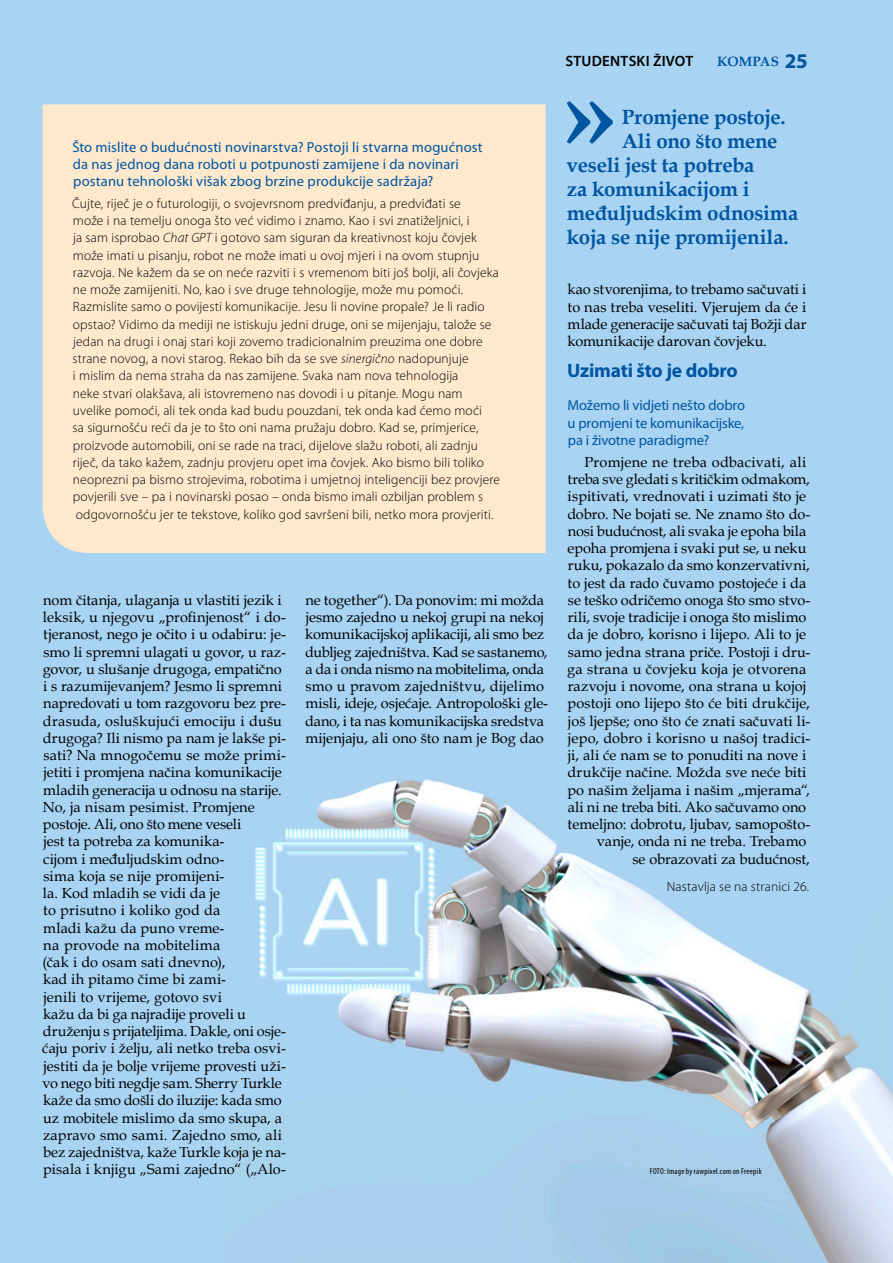
<style>
.page{position:relative;width:893px;height:1263px;background:#fff}
.page>*{position:absolute;margin:0;border:0;box-sizing:border-box;transform-origin:0 0}
.t1{font:700 108px "Palatino Linotype";color:#0055a1}
.t2{font:700 20.55px "Book Antiqua";letter-spacing:-.015em;color:#0055a1}
.t3{font:700 19.5px "Myriad Pro";letter-spacing:-.015em;color:#0055a1}
.t4{font:600 15px "Myriad Pro";letter-spacing:.015em;color:#000}
.t5{font:14.55px/17.2px "Book Antiqua";color:#000}
.t6{font:14.55px/17.2px "Myriad Pro";letter-spacing:.01em;color:#0055a1}
.t7{font:300 13.5px/17.2px "Myriad Pro";letter-spacing:.01em;color:#000}
.t8{font:700 13.5px "Book Antiqua";letter-spacing:.005em;color:#0055a1}
.t9{font:condensed 8.4px "Myriad Pro";letter-spacing:.03em;color:#000}
.s1{font-style:italic}
.s2{font-family:"Myriad Pro";font-size:21px}
</style>
<div class="page">
<img style="left:1px;top:0;width:892px;height:1263px">
<img style="left:0;top:0;width:1px;height:1263px">
<div style="left:43px;top:104px;width:503px;height:449px;background:#fee9cc"></div>
<p class="t6" style="left:72px;top:138px;width:412px">Što mislite o budućnosti novinarstva? Postoji li stvarna mogućnost da nas jednog dana roboti u potpunosti zamijene i da novinari postanu tehnološki višak zbog brzine produkcije sadržaja?</p>
<p class="t7" style="left:72px;top:195px;width:429px">Čujte, riječ je o futurologiji, o svojevrsnom predviđanju, a predviđati se<br>može i na temelju onoga što već vidimo i znamo. Kao i svi znatiželjnici, i<br>ja sam isprobao <span class="s1">Chat GPT</span> i gotovo sam siguran da kreativnost koju čovjek može imati u pisanju, robot ne može imati u ovoj mjeri i na ovom stupnju razvoja. N e kažem da se on neće razviti i s vremenom biti još bolji, ali čovjeka ne može zamijeniti. No, kao i sve druge tehnologije, može mu pomoći.<br>Razmislite samo o povijesti komunikacije. Jesu li novine propale? Je li radio opstao? Vidimo da mediji ne istiskuju jedni druge, oni se mijenjaju, talože se jedan na drugi i onaj stari koji zovemo tradicionalnim preuzima one dobre strane novog, a novi starog. Rekao bih da se sve <span class="s1">sinergično</span> nadopunjuje<br>i mislim da nema straha da nas zamijene. Svaka nam nova tehnologija<br>neke stvari olakšava, ali istovremeno nas dovodi i u pitanje. Mogu nam uvelike pomoći, ali tek onda kad budu pouzdani, tek onda kad ćemo moći<br>sa sigurnošću reći da je to što oni nama pružaju dobro. Kad se, primjerice, proizvode automobili, oni se rade na traci, dijelove slažu roboti, ali zadnju riječ, da tako kažem, zadnju provjeru opet ima čovjek. Ako bismo bili toliko neoprezni pa bismo strojevima, robotima i umjetnoj inteligenciji bez provjere povjerili sve – pa i novinarski posao – onda bismo imali ozbiljan problem s odgovornošću jer te tekstove, koliko god savršeni bili, netko mora provjeriti.</p>
<p class="t5" style="left:42px;top:591px;width:245px">nom čitanja, ulaganja u vlastiti jezik i leksik, u njegovu „profinjenost“ i do&shy;tjeranost, nego je očito i u odabiru: je&shy;smo li spremni ulagati u govor, u raz&shy;govor, u slušanje drugoga, empatično i s razumijevanjem? Jesmo li spremni napredovati u tom razgovoru bez pre&shy;drasuda, osluškujući emociju i dušu drugoga? Ili nismo pa nam je lakše pi&shy;sati? Na mnogočemu se može primi&shy;jetiti i promjena načina komunikacije mladih generacija u odnosu na starije.<br>No, ja nisam pesimist. Promjene postoje. Ali, ono što mene veseli<br>jest ta potreba za komunika-<br>cijom i međuljudskim odno-<br>sima koja se nije promijeni-<br>la. Kod mladih se vidi da je<br>to prisutno i koliko god da<br>mladi kažu da puno vreme-<br>na provode na mobitelima<br>(čak i do osam sati dnevno),<br>kad ih pitamo čime bi zami-<br>jenili to vrijeme, gotovo svi<br>kažu da bi ga najradije proveli u druženju s prijateljima. Dakle, oni osje&shy;ćaju poriv i želju, ali netko treba osvi&shy;jestiti da je bolje vrijeme provesti uži&shy;vo nego biti negdje sam. Sherry Turkle kaže da smo došli do iluzije: kada smo uz mobitele mislimo da smo skupa, a zapravo smo sami. Zajedno smo, ali bez zajedništva, kaže Turkle koja je na&shy;pisala i knjigu „Sami zajedno“ („Alo-</p>
<p class="t5" style="left:305px;top:591px;width:245px">ne together“). Da ponovim: mi možda jesmo zajedno u nekoj grupi na nekoj komunikacijskoj aplikaciji, ali smo bez dubljeg zajedništva. Kad se sastanemo, a da i onda nismo na mobitelima, onda smo u pravom zajedništvu, dijelimo misli, ideje, osjećaje. Antropološki gle&shy;dano, i ta nas komunikacijska sredstva mijenjaju, ali ono što nam je Bog dao</p>
<p class="t4" style="left:565px;top:51px;width:129px">STUDENTSKI ŽIVOT</p>
<p class="t8" style="left:717px;top:52px;width:92px">KOMPAS <span class="s2">25</span></p>
<h1 class="t1" style="left:563px;top:35px;width:56px">»</h1>
<h2 class="t2" style="left:622px;top:103px;width:165px">Promjene postoje.</h2>
<h2 class="t2" style="left:622px;top:127px;width:157px">Ali ono što mene</h2>
<h2 class="t2" style="left:567px;top:151px;width:189px">veseli jest ta potreba</h2>
<h2 class="t2" style="left:567px;top:175px;width:184px">za komunikacijom i</h2>
<h2 class="t2" style="left:567px;top:199px;width:233px">međuljudskim odnosima</h2>
<h2 class="t2" style="left:567px;top:223px;width:223px">koja se nije promijenila.</h2>
<p class="t5" style="left:567px;top:280px;width:241px;text-align:justify">kao stvorenjima, to trebamo sačuvati i to nas treba veseliti. Vjerujem da će i mlade generacije sačuvati taj Božji dar komunikacije darovan čovjeku.</p>
<h3 class="t3" style="left:567px;top:358px;width:172px">Uzimati što je dobro</h3>
<p class="t6" style="left:567px;top:397px;width:179px;text-align:justify">Možemo li vidjeti nešto dobro u promjeni te komunikacijske, pa i životne paradigme?</p>
<p class="t5" style="left:567px;top:453px;width:245px;text-align:right">Promjene ne treba odbacivati, ali treba sve gledati s kritičkim odmakom, ispitivati, vrednovati i uzimati što je dobro. Ne bojati se. Ne znamo što do&shy;nosi budućnost, ali svaka je epoha bila epoha promjena i svaki put se, u neku ruku, pokazalo da smo konzervativni, to jest da rado čuvamo postojeće i da se teško odričemo onoga što smo stvo&shy;rili, svoje tradicije i onoga što mislimo da je dobro, korisno i lijepo. Ali to je samo jedna strana priče. Postoji i dru&shy;ga strana u čovjeku koja je otvorena razvoju i novome, ona strana u kojoj postoji ono lijepo što će biti drukčije, još ljepše; ono što će znati sačuvati li&shy;jepo, dobro i korisno u našoj tradici&shy;ji, ali će nam se to ponuditi na nove i drukčije načine. Možda sve neće biti po našim željama i našim „mjerama“, ali ni ne treba biti. Ako sačuvamo ono temeljno: dobrotu, ljubav, samopošto&shy;vanje, onda ni ne treba. Trebamo<br>se obrazovati za budućnost,</p>
<p class="t7" style="left:667px;top:878px;width:144px">Nastavlja se na stranici 26.</p>
<p class="t9" style="left:650px;top:1166px;width:113px">FOTO: Image by rawpixel.com on Freepik</p>
</div>
